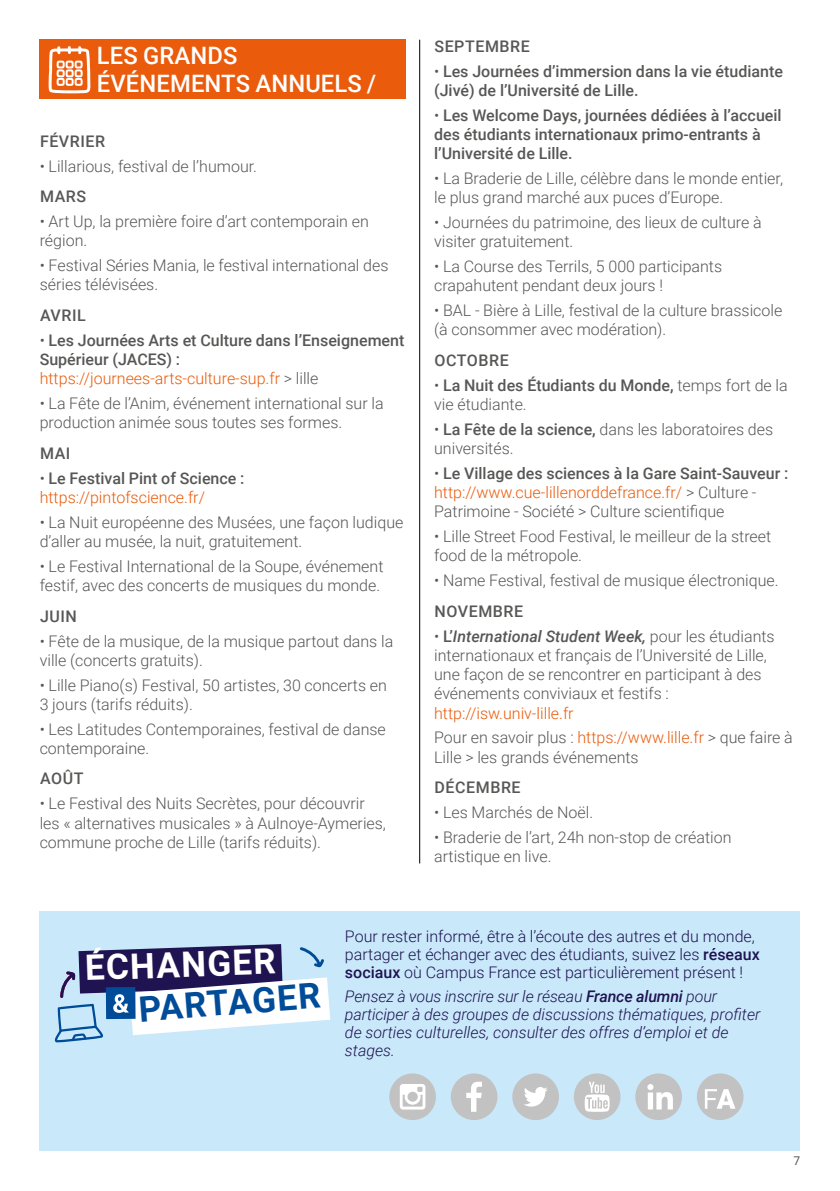
<style>
.page{position:relative;width:840px;height:1191px;background:#fff}
.page>*{position:absolute;margin:0;border:0;box-sizing:border-box;transform-origin:0 0}
.t1{font:700 35px "Roboto";color:#fff}
.t2{font:700 35px "Roboto";color:#004c99}
.t3{font:500 24px/28px "Roboto";letter-spacing:.005em;color:#fff}
.t4{font:300 16px/19.2px "Roboto";color:#575756}
.t5{font:500 16px/19.2px "Roboto";color:#575756}
.t6{font:italic 300 16px/18px "Roboto";color:#201351}
.t7{font:300 16px/18px "Roboto";color:#201351}
.t8{font:300 16px/19.2px "Roboto";color:#ea5b0b}
.t9{font:500 16px "Roboto";letter-spacing:.035em;color:#575756}
.t10{font:12px "Roboto";color:#575756}
.s1{font-weight:300}
.s2{font-weight:300;color:#ea5b0b}
.s3{color:#575756}
.s4{font-weight:500;color:#575756}
.s5{font-weight:500}
.s6{color:#ea5b0b}
.s7{font-weight:500;font-style:italic}
</style>
<div class="page">
<div style="left:40px;top:40px;width:365px;height:59px;background:#ea5b0b"></div>
<svg style="left:47px;top:39px;width:45px;height:55px"></svg>
<div style="left:40px;top:911px;width:759px;height:240px;background:#c9e9fb"></div>
<svg style="left:55px;top:944px;width:275px;height:98px"></svg>
<hr style="left:419px;top:40px;width:1px;height:823px;background:#000">
<div style="left:512px;top:1073px;width:46px;height:47px;background:#c2c2c2;border-radius:50%"></div>
<svg style="left:524px;top:1087px;width:23px;height:19px"></svg>
<div style="left:450px;top:1073px;width:47px;height:47px;background:#c2c2c2;border-radius:50%"></div>
<svg style="left:466px;top:1081px;width:15px;height:30px"></svg>
<div style="left:573px;top:1073px;width:47px;height:47px;background:#c2c2c2;border-radius:50%"></div>
<svg style="left:584px;top:1081px;width:25px;height:30px"></svg>
<div style="left:389px;top:1073px;width:46px;height:47px;background:#c2c2c2;border-radius:50%"></div>
<svg style="left:399px;top:1084px;width:26px;height:25px"></svg>
<div style="left:635px;top:1073px;width:46px;height:47px;background:#c2c2c2;border-radius:50%"></div>
<svg style="left:647px;top:1084px;width:25px;height:25px"></svg>
<div style="left:696px;top:1073px;width:47px;height:47px;background:#c2c2c2;border-radius:50%"></div>
<svg style="left:705px;top:1089px;width:30px;height:19px"></svg>
<h2 class="t3" style="left:97px;top:41px;width:281px">LES GRANDS<br>ÉVÉNEMENTS ANNUELS /</h2>
<p class="t9" style="left:40px;top:130px;width:67px">FÉVRIER</p>
<p class="t4" style="left:40px;top:156px;width:219px">• Lillarious, festival de l’humour.</p>
<p class="t5" style="left:40px;top:186px;width:48px">MARS</p>
<p class="t4" style="left:40px;top:211px;width:330px">• Art Up, la première foire d’art contemporain en région.</p>
<p class="t4" style="left:40px;top:255px;width:350px">• Festival Séries Mania, le festival international des séries télévisées.</p>
<p class="t5" style="left:40px;top:305px;width:47px">AVRIL</p>
<p class="t5" style="left:40px;top:330px;width:366px"><span class="s1">•</span> Les Journées Arts et Culture dans l’Enseignement<br>Supérieur (JACES) : <span class="s2">https://journees-arts-culture-sup.fr</span> <span class="s1">&gt; lille</span></p>
<p class="t4" style="left:40px;top:393px;width:345px">• La Fête de l’Anim, événement international sur la production animée sous toutes ses formes.</p>
<p class="t5" style="left:40px;top:443px;width:32px">MAI</p>
<p class="t8" style="left:40px;top:468px;width:206px"><span class="s3">•</span> <span class="s4">Le Festival Pint of Science : </span>https://pintofscience.fr/</p>
<p class="t4" style="left:40px;top:512px;width:365px">• La Nuit européenne des Musées, une façon ludique d’aller au musée, la nuit, gratuitement.</p>
<p class="t4" style="left:40px;top:556px;width:345px">• Le Festival International de la Soupe, événement festif, avec des concerts de musiques du monde.</p>
<p class="t5" style="left:40px;top:606px;width:38px">JUIN</p>
<p class="t4" style="left:40px;top:630px;width:355px">• Fête de la musique, de la musique partout dans la ville (concerts gratuits).</p>
<p class="t4" style="left:40px;top:674px;width:348px">• Lille Piano(s) Festival, 50 artistes, 30 concerts en<br>3 jours (tarifs réduits).</p>
<p class="t4" style="left:40px;top:719px;width:347px">• Les Latitudes Contemporaines, festival de danse contemporaine.</p>
<p class="t5" style="left:40px;top:768px;width:45px">AOÛT</p>
<p class="t4" style="left:40px;top:793px;width:347px">• Le Festival des Nuits Secrètes, pour découvrir les « alternatives musicales » à Aulnoye-Aymeries, commune proche de Lille (tarifs réduits).</p>
<p class="t9" style="left:434px;top:35px;width:97px">SEPTEMBRE</p>
<p class="t5" style="left:434px;top:61px;width:350px"><span class="s1">•</span> Les Journées d’immersion dans la vie étudiante (Jivé) de l’Université de Lille.</p>
<p class="t5" style="left:434px;top:105px;width:349px"><span class="s1">•</span> Les Welcome Days, journées dédiées à l’accueil des étudiants internationaux primo-entrants à l’Université de Lille.</p>
<p class="t4" style="left:434px;top:168px;width:350px">• La Braderie de Lille, célèbre dans le monde entier, le plus grand marché aux puces d’Europe.</p>
<p class="t4" style="left:434px;top:212px;width:329px">• Journées du patrimoine, des lieux de culture à visiter gratuitement.</p>
<p class="t4" style="left:434px;top:256px;width:289px">• La Course des Terrils, 5 000 participants crapahutent pendant deux jours !</p>
<p class="t4" style="left:434px;top:300px;width:349px">• BAL - Bière à Lille, festival de la culture brassicole (à consommer avec modération).</p>
<p class="t9" style="left:434px;top:349px;width:76px">OCTOBRE</p>
<p class="t4" style="left:434px;top:375px;width:355px">• <span class="s5">La Nuit des Étudiants du Monde,</span> temps fort de la vie étudiante.</p>
<p class="t4" style="left:434px;top:419px;width:340px">• <span class="s5">La Fête de la science,</span> dans les laboratoires des universités.</p>
<p class="t4" style="left:434px;top:463px;width:355px">• <span class="s5">Le Village des sciences à la Gare Saint-Sauveur : </span><span class="s6">http://www.cue-lillenorddefrance.fr/</span> &gt; Culture -<br>Patrimoine - Société &gt; Culture scientifique</p>
<p class="t4" style="left:434px;top:526px;width:338px">• Lille Street Food Festival, le meilleur de la street food de la métropole.</p>
<p class="t4" style="left:434px;top:570px;width:346px">• Name Festival, festival de musique électronique.</p>
<p class="t9" style="left:434px;top:600px;width:90px">NOVEMBRE</p>
<p class="t4" style="left:434px;top:626px;width:342px">• <span class="s5">L’</span><span class="s7">International Student Week,</span> pour les étudiants internationaux et français de l’Université de Lille, une façon de se rencontrer en participant à des événements conviviaux et festifs :</p>
<p class="t8" style="left:434px;top:700px;width:360px;line-height:24.8px">http://isw.univ-lille.fr<br><span class="s3">Pour en savoir plus :</span> https://www.lille.fr <span class="s3">&gt; que faire à</span></p>
<p class="t4" style="left:434px;top:746px;width:206px">Lille &gt; les grands événements</p>
<p class="t9" style="left:434px;top:776px;width:88px">DÉCEMBRE</p>
<p class="t4" style="left:434px;top:802px;width:160px">• Les Marchés de Noël.</p>
<p class="t4" style="left:434px;top:827px;width:299px">• Braderie de l’art, 24h non-stop de création artistique en live.</p>
<h1 class="t1" style="left:84px;top:943px;width:192px;rotate:-2deg">ÉCHANGER</h1>
<h1 class="t2" style="left:137px;top:984px;width:184px;rotate:-4deg">PARTAGER</h1>
<p class="t7" style="left:345px;top:927px;width:416px">Pour rester informé, être à l’écoute des autres et du monde, partager et échanger avec des étudiants, suivez les <span class="s5">réseaux sociaux</span> où Campus France est particulièrement présent !</p>
<p class="t6" style="left:345px;top:986px;width:416px">Pensez à vous inscrire sur le réseau <span class="s5">France alumni</span> pour participer à des groupes de discussions thématiques, profiter de sorties culturelles, consulter des offres d’emploi et de stages.</p>
<p class="t10" style="left:793px;top:1152px;width:8px">7</p>
</div>
